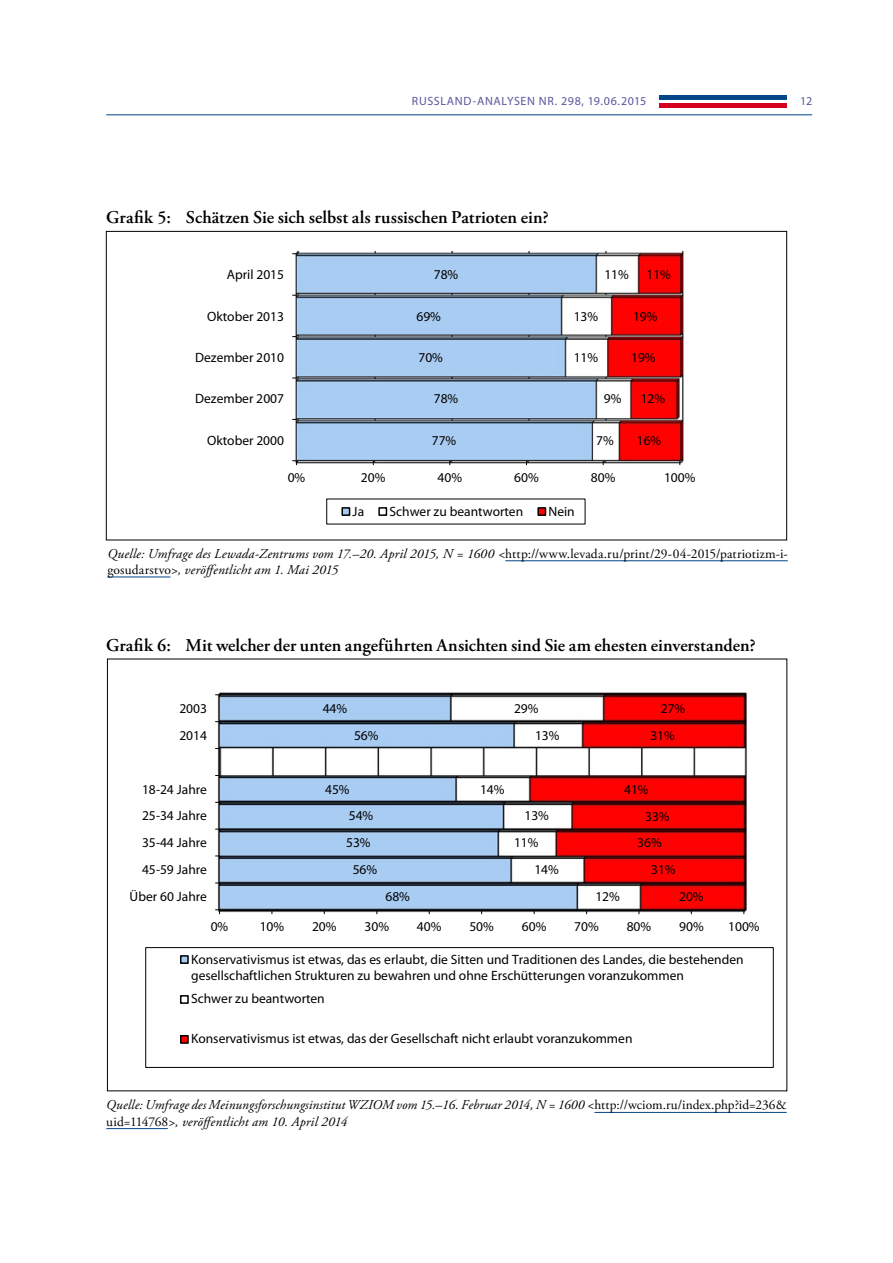
<style>
.page{position:relative;width:893px;height:1263px;background:#fff}
.page>*{position:absolute;margin:0;border:0;box-sizing:border-box;transform-origin:0 0}
.t1{font:600 18px "Adobe Garamond Pro";color:#000}
.t2{font:13.5px/26.8px "Myriad Pro";color:#000}
.t3{font:italic 13.5px/16.2px "Adobe Garamond Pro";letter-spacing:.01em;color:#000}
.t4{font:12px "Myriad Pro";letter-spacing:.05em;color:#56589b}
.s1{font-style:normal}
</style>
<div class="page">
<div style="left:659px;top:103px;width:128px;height:5px;background:#d4001e"></div>
<hr style="left:659px;top:96px;width:128px;height:4px;background:#004688">
<hr style="left:106px;top:114px;width:706px;height:1px;background:#004688">
<img style="left:294px;top:250px;width:390px;height:213px">
<svg style="left:292px;top:460px;width:5px;height:5px"></svg>
<div style="left:342px;top:508px;width:8px;height:7px;background:#a6caf0"></div>
<div style="left:341px;top:507px;width:9px;height:9px;border:2px solid #000"></div>
<div style="left:378px;top:507px;width:9px;height:9px;border:2px solid #000"></div>
<div style="left:538px;top:508px;width:7px;height:7px;background:#f00"></div>
<div style="left:537px;top:507px;width:9px;height:9px;border:2px solid #000"></div>
<hr style="left:505px;top:560px;width:283px;height:1px;background:#004688">
<hr style="left:107px;top:577px;width:63px;height:1px;background:#004688">
<hr style="left:594px;top:1112px;width:193px;height:1px;background:#004688">
<hr style="left:106px;top:1128px;width:62px;height:1px;background:#004688">
<img style="left:216px;top:692px;width:531px;height:221px">
<svg style="left:215px;top:909px;width:5px;height:5px"></svg>
<div style="left:146px;top:947px;width:627px;height:120px;border:1px solid #000"></div>
<div style="left:181px;top:956px;width:7px;height:7px;background:#a6caf0"></div>
<div style="left:180px;top:955px;width:9px;height:9px;border:2px solid #000"></div>
<div style="left:180px;top:995px;width:9px;height:9px;border:2px solid #000"></div>
<div style="left:181px;top:1036px;width:7px;height:7px;background:#f00"></div>
<div style="left:180px;top:1035px;width:9px;height:9px;border:2px solid #000"></div>
<p class="t4" style="left:412px;top:94px;width:236px">RUSSLAND-ANALYSEN NR. 298, 19.06.2015</p>
<p class="t4" style="left:800px;top:94px;width:14px">12</p>
<h1 class="t1" style="left:106px;top:207px;width:444px">Grafik 5: Schätzen Sie sich selbst als russischen Patrioten ein?</h1>
<p class="t2" style="left:227px;top:261px;width:59px">April 2015</p>
<p class="t2" style="left:434px;top:261px;width:26px">78%</p>
<p class="t2" style="left:604px;top:261px;width:26px">11%</p>
<p class="t2" style="left:646px;top:261px;width:26px">11%</p>
<p class="t2" style="left:207px;top:302px;width:78px">Oktober 2013</p>
<p class="t2" style="left:417px;top:302px;width:26px">69%</p>
<p class="t2" style="left:574px;top:302px;width:26px">13%</p>
<p class="t2" style="left:633px;top:302px;width:26px">19%</p>
<p class="t2" style="left:195px;top:344px;width:91px">Dezember 2010</p>
<p class="t2" style="left:418px;top:344px;width:26px">70%</p>
<p class="t2" style="left:574px;top:344px;width:26px">11%</p>
<p class="t2" style="left:631px;top:344px;width:26px">19%</p>
<p class="t2" style="left:195px;top:385px;width:91px">Dezember 2007</p>
<p class="t2" style="left:434px;top:385px;width:26px">78%</p>
<p class="t2" style="left:604px;top:385px;width:19px">9%</p>
<p class="t2" style="left:641px;top:385px;width:26px">12%</p>
<p class="t2" style="left:207px;top:426px;width:78px">Oktober 2000</p>
<p class="t2" style="left:432px;top:426px;width:26px">77%</p>
<p class="t2" style="left:596px;top:426px;width:19px">7%</p>
<p class="t2" style="left:637px;top:426px;width:26px">16%</p>
<p class="t2" style="left:288px;top:464px;width:19px">0%</p>
<p class="t2" style="left:361px;top:464px;width:26px">20%</p>
<p class="t2" style="left:438px;top:464px;width:26px">40%</p>
<p class="t2" style="left:514px;top:464px;width:26px">60%</p>
<p class="t2" style="left:591px;top:464px;width:26px">80%</p>
<p class="t2" style="left:664px;top:464px;width:33px">100%</p>
<p class="t2" style="left:353px;top:497px;width:13px">Ja</p>
<p class="t2" style="left:390px;top:497px;width:135px">Schwer zu beantworten</p>
<p class="t2" style="left:549px;top:497px;width:28px">Nein</p>
<p class="t3" style="left:107px;top:546px;width:682px">Quelle: Umfrage des Lewada-Zentrums vom 17.–20. April 2015, N = 1600 &lt;<span class="s1">http://www.levada.ru/print/29-04-2015/patriotizm-i&shy;gosudarstvo</span>&gt;, veröffentlicht am 1. Mai 2015</p>
<h1 class="t1" style="left:106px;top:635px;width:651px">Grafik 6: Mit welcher der unten angeführten Ansichten sind Sie am ehesten einverstanden?</h1>
<p class="t2" style="left:179px;top:695px;width:29px">2003<br>2014</p>
<p class="t2" style="left:130px;top:775px;width:79px;text-align:right">18-24 Jahre<br>25-34 Jahre<br>35-44 Jahre<br>45-59 Jahre<br>Über 60 Jahre</p>
<p class="t2" style="left:323px;top:695px;width:26px">44%</p>
<p class="t2" style="left:354px;top:722px;width:26px">56%</p>
<p class="t2" style="left:535px;top:695px;width:26px;text-indent:-21px">29%<br>13%</p>
<p class="t2" style="left:650px;top:695px;width:36px;text-indent:10px">27%<br>31%</p>
<p class="t2" style="left:325px;top:775px;width:26px">45%</p>
<p class="t2" style="left:349px;top:802px;width:26px">54%</p>
<p class="t2" style="left:346px;top:829px;width:26px">53%</p>
<p class="t2" style="left:353px;top:856px;width:26px">56%</p>
<p class="t2" style="left:480px;top:775px;width:26px">14%</p>
<p class="t2" style="left:525px;top:802px;width:26px">13%</p>
<p class="t2" style="left:514px;top:829px;width:26px">11%</p>
<p class="t2" style="left:534px;top:856px;width:26px">14%</p>
<p class="t2" style="left:624px;top:775px;width:26px">41%</p>
<p class="t2" style="left:645px;top:802px;width:26px">33%</p>
<p class="t2" style="left:637px;top:829px;width:26px">36%</p>
<p class="t2" style="left:651px;top:856px;width:26px">31%</p>
<p class="t2" style="left:386px;top:883px;width:26px">68%</p>
<p class="t2" style="left:595px;top:883px;width:26px">12%</p>
<p class="t2" style="left:679px;top:883px;width:26px">20%</p>
<p class="t2" style="left:211px;top:913px;width:19px">0%</p>
<p class="t2" style="left:260px;top:913px;width:26px">10%</p>
<p class="t2" style="left:312px;top:913px;width:26px">20%</p>
<p class="t2" style="left:365px;top:913px;width:26px">30%</p>
<p class="t2" style="left:417px;top:913px;width:26px">40%</p>
<p class="t2" style="left:469px;top:913px;width:26px">50%</p>
<p class="t2" style="left:522px;top:913px;width:26px">60%</p>
<p class="t2" style="left:574px;top:913px;width:26px">70%</p>
<p class="t2" style="left:627px;top:913px;width:26px">80%</p>
<p class="t2" style="left:679px;top:913px;width:26px">90%</p>
<p class="t2" style="left:728px;top:913px;width:33px">100%</p>
<p class="t2" style="left:191px;top:951px;width:554px;line-height:16.2px">Konservativismus ist etwas, das es erlaubt, die Sitten und Traditionen des Landes, die bestehenden gesellschaftlichen Strukturen zu bewahren und ohne Erschütterungen voranzukommen</p>
<p class="t2" style="left:191px;top:985px;width:135px">Schwer zu beantworten</p>
<p class="t2" style="left:191px;top:1025px;width:443px">Konservativismus ist etwas, das der Gesellschaft nicht erlaubt voranzukommen</p>
<p class="t3" style="left:106px;top:1097px;width:682px">Quelle: Umfrage des Meinungsforschungsinstitut WZIOM vom 15.–16. Februar 2014, N = 1600 &lt;<span class="s1">http://wciom.ru/index.php?id=236&amp; uid=114768</span>&gt;, veröffentlicht am 10. April 2014</p>
</div>
